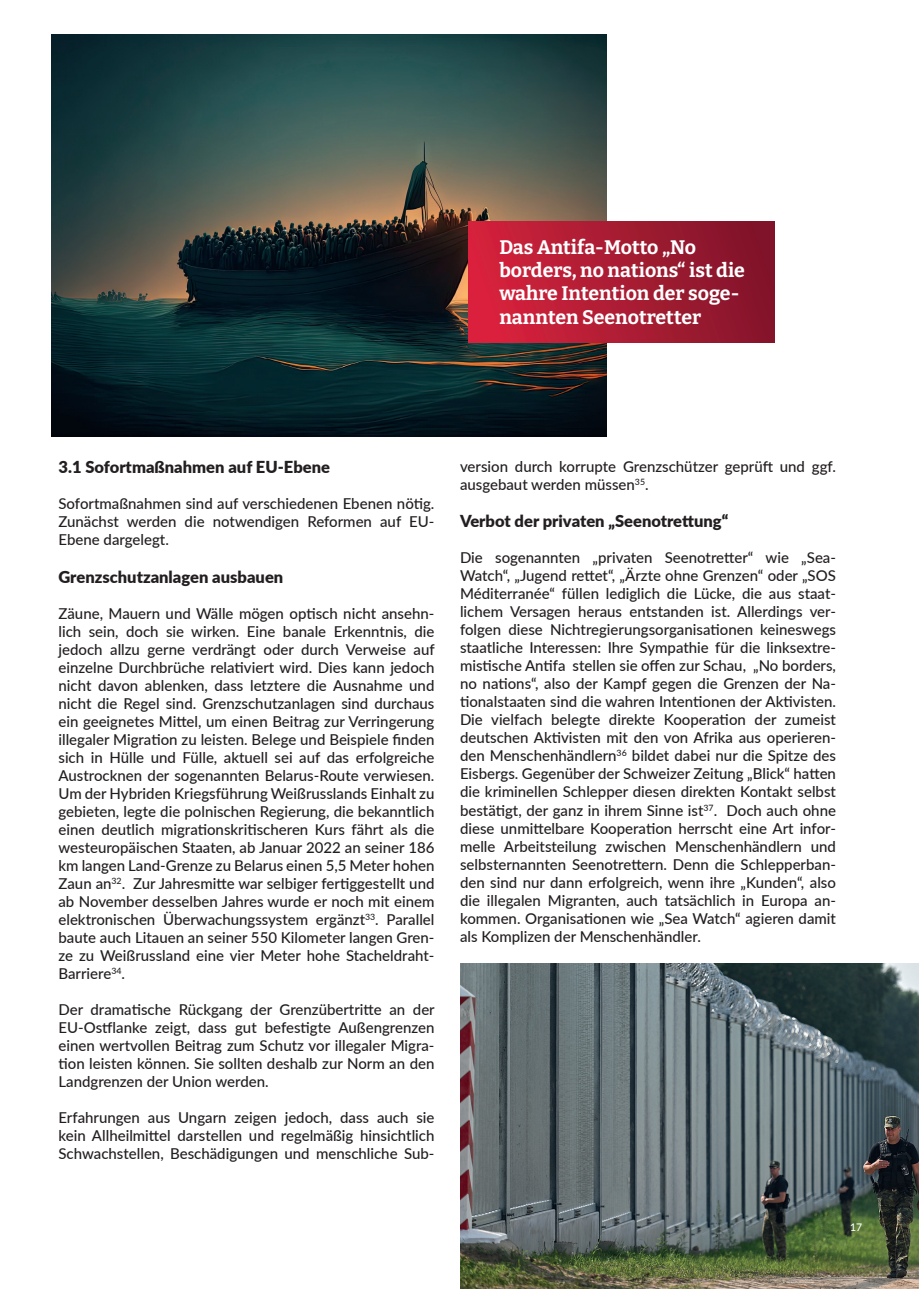
<style>
.page{position:relative;width:919px;height:1289px;background:#fff}
.page>*{position:absolute;margin:0;border:0;box-sizing:border-box;transform-origin:0 0}
.t1{font:100 19.5px/23.4px "Bitter";color:#fff}
.t2{font:900 16.5px "Lato";color:#231f20}
.t3{font:500 15px/18px "Lato";color:#231f20;text-align:justify}
.t4{font:500 10.5px "Lato";color:#fff}
</style>
<div class="page">
<img style="left:52px;top:34px;width:554px;height:402px">
<img style="left:468px;top:221px;width:306px;height:121px">
<img style="left:460px;top:963px;width:458px;height:325px">
<h1 class="t1" style="left:499px;top:234px;width:247px">Das Antifa-Motto „No borders, no nations“ ist die wahre Intention der soge&shy;nannten Seenotretter</h1>
<p class="t2" style="left:58px;top:454px;width:273px">3.1 Sofortmaßnahmen auf EU-Ebene</p>
<p class="t3" style="left:58px;top:493px;width:377px">Sofortmaßnahmen sind auf verschiedenen Ebenen nötig.<br>Zunächst werden die notwendigen Reformen auf EU-Ebene dargelegt.</p>
<p class="t2" style="left:58px;top:564px;width:226px">Grenzschutzanlagen ausbauen</p>
<p class="t3" style="left:58px;top:603px;width:378px">Zäune, Mauern und Wälle mögen optisch nicht ansehn&shy;lich sein, doch sie wirken. Eine banale Erkenntnis, die jedoch allzu gerne verdrängt oder durch Verweise auf einzelne Durchbrüche relativiert wird. Dies kann jedoch nicht davon ablenken, dass letztere die Ausnahme und nicht die Regel sind. Grenzschutzanlagen sind durchaus ein geeignetes Mittel, um einen Beitrag zur Verringerung illegaler Migration zu leisten. Belege und Beispiele finden sich in Hülle und Fülle, aktuell sei auf das erfolgreiche Austrocknen der sogenannten Belarus-Route verwiesen.<br>Um der Hybriden Kriegsführung Weißrusslands Einhalt zu gebieten, legte die polnischen Regierung, die bekanntlich einen deutlich migrationskritischeren Kurs fährt als die westeuropäischen Staaten, ab Januar 2022 an seiner 186 km langen Land-Grenze zu Belarus einen 5,5 Meter hohen Zaun an<sup>32</sup>. Zur Jahresmitte war selbiger fertiggestellt und ab November desselben Jahres wurde er noch mit einem elektronischen Überwachungssystem ergänzt<sup>33</sup>. Parallel baute auch Litauen an seiner 550 Kilometer langen Gren&shy;ze zu Weißrussland eine vier Meter hohe Stacheldraht-Barriere<sup>34</sup>.</p>
<p class="t3" style="left:58px;top:999px;width:378px">Der dramatische Rückgang der Grenzübertritte an der EU-Ostflanke zeigt, dass gut befestigte Außengrenzen einen wertvollen Beitrag zum Schutz vor illegaler Migra&shy;tion leisten können. Sie sollten deshalb zur Norm an den Landgrenzen der Union werden.</p>
<p class="t3" style="left:58px;top:1107px;width:377px">Erfahrungen aus Ungarn zeigen jedoch, dass auch sie kein Allheilmittel darstellen und regelmäßig hinsichtlich Schwachstellen, Beschädigungen und menschliche Sub-</p>
<p class="t3" style="left:460px;top:456px;width:377px">version durch korrupte Grenzschützer geprüft und ggf. ausgebaut werden müssen<sup>35</sup>.</p>
<p class="t2" style="left:460px;top:509px;width:270px">Verbot der privaten „Seenotrettung“</p>
<p class="t3" style="left:460px;top:548px;width:377px">Die sogenannten „privaten Seenotretter“ wie „Sea-Watch“, „Jugend rettet“, „Ärzte ohne Grenzen“ oder „SOS Méditerranée“ füllen lediglich die Lücke, die aus staat&shy;lichem Versagen heraus entstanden ist. Allerdings ver&shy;folgen diese Nichtregierungsorganisationen keineswegs staatliche Interessen: Ihre Sympathie für die linksextre&shy;mistische Antifa stellen sie offen zur Schau, „No borders, no nations“, also der Kampf gegen die Grenzen der Na&shy;tionalstaaten sind die wahren Intentionen der Aktivisten.<br>Die vielfach belegte direkte Kooperation der zumeist deutschen Aktivisten mit den von Afrika aus operieren&shy;den Menschenhändlern<sup>36</sup> bildet dabei nur die Spitze des Eisbergs. Gegenüber der Schweizer Zeitung „Blick“ hatten die kriminellen Schlepper diesen direkten Kontakt selbst bestätigt, der ganz in ihrem Sinne ist<sup>37</sup>. Doch auch ohne diese unmittelbare Kooperation herrscht eine Art infor&shy;melle Arbeitsteilung zwischen Menschenhändlern und selbsternannten Seenotrettern. Denn die Schlepperban&shy;den sind nur dann erfolgreich, wenn ihre „Kunden“, also die illegalen Migranten, auch tatsächlich in Europa an&shy;kommen. Organisationen wie „Sea Watch“ agieren damit als Komplizen der Menschenhändler.</p>
<p class="t4" style="left:850px;top:1219px;width:14px">17</p>
</div>
